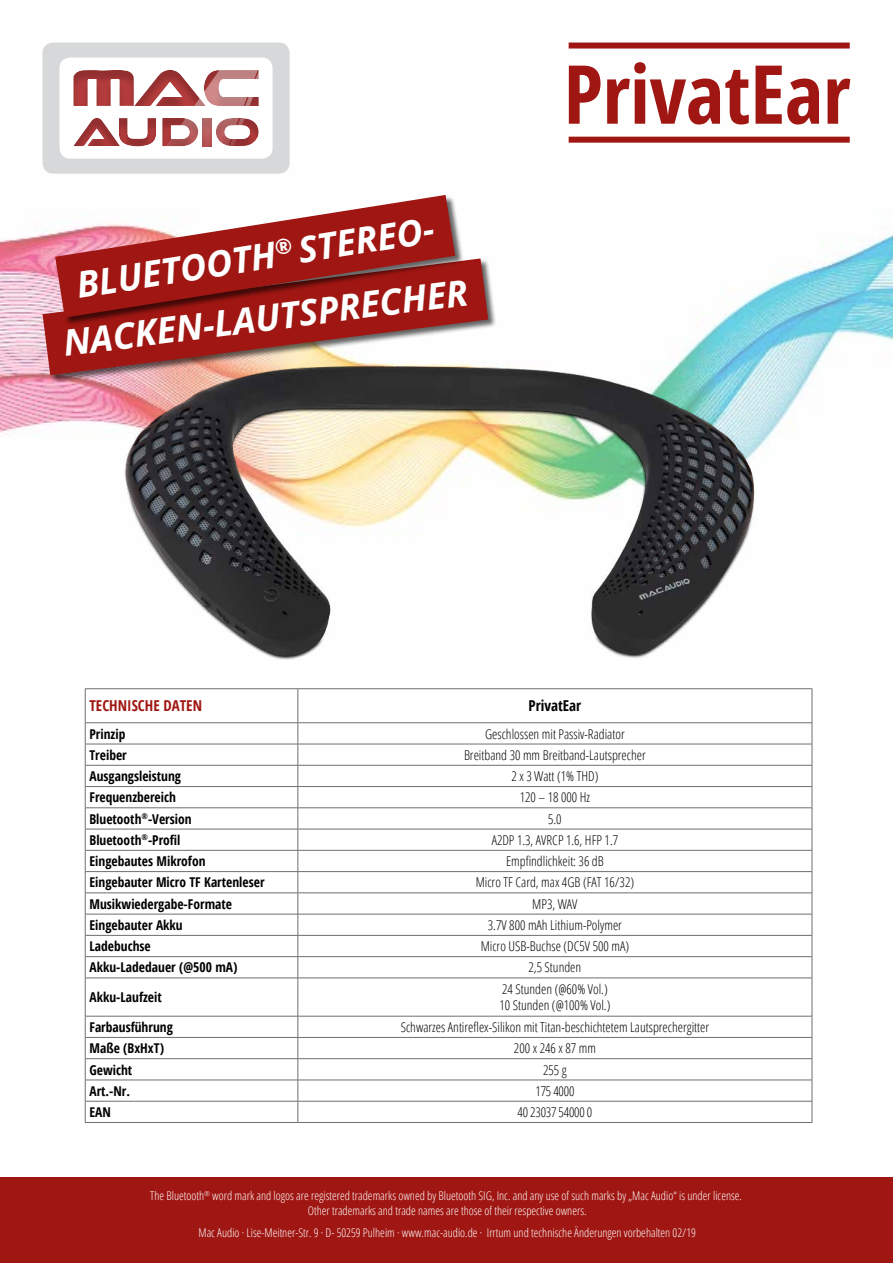
<style>
.page{position:relative;width:893px;height:1263px;background:#fff}
.page>*{position:absolute;margin:0;border:0;box-sizing:border-box;transform-origin:0 0}
.t1{font:700 condensed 81.3px "Open Sans";color:#9f1612}
.t2{font:italic 700 36px "Open Sans";color:#fff}
.t3{font:700 condensed 15px "Open Sans";color:#9f1612}
.t4{font:700 condensed 15px "Open Sans";color:#000}
.t5{font:300 condensed 13.5px/16.2px "Open Sans";color:#000}
.t6{font:700 condensed 13.5px "Open Sans";color:#000}
.t7{font:300 condensed 12px/14.4px "Open Sans";color:#fff;text-align:center}
</style>
<div class="page">
<img style="left:0;top:42px;width:893px;height:397px">
<div style="left:43px;top:43px;width:246px;height:131px;background:#d7d8d9;border-radius:11px"></div>
<div style="left:59px;top:58px;width:214px;height:101px;background:#fff;border-radius:11px"></div>
<svg style="left:44px;top:47px;width:244px;height:103px"></svg>
<svg style="left:159px;top:59px;width:109px;height:91px"></svg>
<div style="left:0;top:1178px;width:893px;height:85px;background:#9f1612"></div>
<div style="left:569px;top:43px;width:281px;height:6px;background:#9f1612"></div>
<div style="left:569px;top:137px;width:281px;height:6px;background:#9f1612"></div>
<img style="left:118px;top:355px;width:649px;height:305px">
<img style="left:126px;top:367px;width:628px;height:288px">
<svg style="left:86px;top:689px;width:726px;height:433px"></svg>
<hr style="left:85px;top:688px;width:213px;height:1px;background:#6e6f6f">
<hr style="left:85px;top:689px;width:1px;height:33px;background:#6e6f6f">
<hr style="left:298px;top:688px;width:514px;height:1px;background:#6e6f6f">
<hr style="left:298px;top:689px;width:1px;height:33px;background:#6e6f6f">
<hr style="left:812px;top:689px;width:1px;height:33px;background:#6e6f6f">
<hr style="left:85px;top:722px;width:213px;height:1px;background:#6e6f6f">
<hr style="left:298px;top:722px;width:514px;height:1px;background:#6e6f6f">
<hr style="left:85px;top:744px;width:213px;height:1px;background:#6e6f6f">
<hr style="left:298px;top:744px;width:514px;height:1px;background:#6e6f6f">
<hr style="left:85px;top:765px;width:213px;height:1px;background:#6e6f6f">
<hr style="left:298px;top:765px;width:514px;height:1px;background:#6e6f6f">
<hr style="left:85px;top:786px;width:213px;height:1px;background:#6e6f6f">
<hr style="left:298px;top:786px;width:514px;height:1px;background:#6e6f6f">
<hr style="left:85px;top:807px;width:213px;height:1px;background:#6e6f6f">
<hr style="left:298px;top:807px;width:514px;height:1px;background:#6e6f6f">
<hr style="left:85px;top:892px;width:213px;height:1px;background:#6e6f6f">
<hr style="left:298px;top:892px;width:514px;height:1px;background:#6e6f6f">
<hr style="left:298px;top:914px;width:514px;height:1px;background:#6e6f6f">
<hr style="left:298px;top:935px;width:514px;height:1px;background:#6e6f6f">
<hr style="left:812px;top:978px;width:1px;height:38px;background:#6e6f6f">
<hr style="left:85px;top:829px;width:213px;height:1px;background:#6e6f6f">
<hr style="left:298px;top:829px;width:514px;height:1px;background:#6e6f6f">
<hr style="left:85px;top:850px;width:213px;height:1px;background:#6e6f6f">
<hr style="left:298px;top:850px;width:514px;height:1px;background:#6e6f6f">
<hr style="left:85px;top:871px;width:213px;height:1px;background:#6e6f6f">
<hr style="left:298px;top:871px;width:514px;height:1px;background:#6e6f6f">
<hr style="left:85px;top:914px;width:213px;height:1px;background:#6e6f6f">
<hr style="left:85px;top:935px;width:213px;height:1px;background:#6e6f6f">
<hr style="left:85px;top:978px;width:1px;height:38px;background:#6e6f6f">
<hr style="left:298px;top:978px;width:1px;height:38px;background:#6e6f6f">
<hr style="left:85px;top:956px;width:213px;height:1px;background:#6e6f6f">
<svg style="left:85px;top:723px;width:1px;height:255px"></svg>
<svg style="left:298px;top:723px;width:1px;height:255px"></svg>
<hr style="left:85px;top:978px;width:213px;height:1px;background:#6e6f6f">
<hr style="left:298px;top:956px;width:514px;height:1px;background:#6e6f6f">
<svg style="left:812px;top:723px;width:1px;height:255px"></svg>
<hr style="left:298px;top:978px;width:514px;height:1px;background:#6e6f6f">
<hr style="left:85px;top:1016px;width:213px;height:1px;background:#6e6f6f">
<hr style="left:85px;top:1037px;width:213px;height:1px;background:#6e6f6f">
<hr style="left:298px;top:1016px;width:514px;height:1px;background:#6e6f6f">
<hr style="left:298px;top:1037px;width:514px;height:1px;background:#6e6f6f">
<hr style="left:85px;top:1058px;width:213px;height:1px;background:#6e6f6f">
<hr style="left:85px;top:1080px;width:213px;height:1px;background:#6e6f6f">
<hr style="left:85px;top:1101px;width:213px;height:1px;background:#6e6f6f">
<svg style="left:85px;top:1016px;width:1px;height:106px"></svg>
<hr style="left:85px;top:1122px;width:213px;height:1px;background:#6e6f6f">
<hr style="left:298px;top:1058px;width:514px;height:1px;background:#6e6f6f">
<hr style="left:298px;top:1080px;width:514px;height:1px;background:#6e6f6f">
<hr style="left:298px;top:1101px;width:514px;height:1px;background:#6e6f6f">
<svg style="left:812px;top:1016px;width:1px;height:106px"></svg>
<hr style="left:298px;top:1122px;width:514px;height:1px;background:#6e6f6f">
<svg style="left:298px;top:1016px;width:1px;height:106px"></svg>
<div style="left:43px;top:259px;width:454px;height:125px;background:#000;opacity:.6"></div>
<img style="left:43px;top:258px;width:445px;height:117px">
<div style="left:56px;top:195px;width:408px;height:131px;background:#000;opacity:.6"></div>
<svg style="left:55px;top:195px;width:400px;height:123px;fill:#9f1612"></svg>
<h2 class="t2" style="left:73px;top:260px;width:363px;rotate:-9deg">BLUETOOTH<sup>®</sup> STEREO-</h2>
<h2 class="t2" style="left:60px;top:317px;width:409px;rotate:-7deg">NACKEN-LAUTSPRECHER</h2>
<h1 class="t1" style="left:564px;top:37px;width:288px">PrivatEar</h1>
<p class="t3" style="left:89px;top:695px;width:114px">TECHNISCHE DATEN</p>
<p class="t4" style="left:528px;top:695px;width:54px">PrivatEar</p>
<p class="t6" style="left:89px;top:724px;width:37px">Prinzip</p>
<p class="t5" style="left:485px;top:725px;width:141px">Geschlossen mit Passiv-Radiator</p>
<p class="t6" style="left:89px;top:745px;width:39px">Treiber</p>
<p class="t5" style="left:464px;top:746px;width:183px">Breitband 30 mm Breitband-Lautsprecher</p>
<p class="t6" style="left:89px;top:767px;width:93px">Ausgangsleistung</p>
<p class="t5" style="left:511px;top:768px;width:89px">2 x 3 Watt (1% THD)</p>
<p class="t6" style="left:89px;top:788px;width:88px">Frequenzbereich</p>
<p class="t5" style="left:520px;top:789px;width:72px">120 – 18 000 Hz</p>
<p class="t6" style="left:89px;top:809px;width:104px">Bluetooth<sup>®</sup>-Version</p>
<p class="t5" style="left:548px;top:810px;width:15px">5.0</p>
<p class="t6" style="left:89px;top:830px;width:93px">Bluetooth<sup>®</sup>-Profil</p>
<p class="t5" style="left:492px;top:831px;width:128px">A2DP 1.3, AVRCP 1.6, HFP 1.7</p>
<p class="t6" style="left:89px;top:852px;width:118px">Eingebautes Mikrofon</p>
<p class="t5" style="left:506px;top:853px;width:99px">Empfindlichkeit: 36 dB</p>
<p class="t6" style="left:89px;top:873px;width:177px">Eingebauter Micro TF Kartenleser</p>
<p class="t5" style="left:476px;top:874px;width:160px">Micro TF Card, max 4GB (FAT 16/32)</p>
<p class="t6" style="left:89px;top:894px;width:144px">Musikwiedergabe-Formate</p>
<p class="t5" style="left:532px;top:895px;width:47px">MP3, WAV</p>
<p class="t6" style="left:89px;top:915px;width:95px">Eingebauter Akku</p>
<p class="t5" style="left:488px;top:916px;width:136px">3.7V 800 mAh Lithium-Polymer</p>
<p class="t6" style="left:89px;top:937px;width:63px">Ladebuchse</p>
<p class="t5" style="left:481px;top:938px;width:150px">Micro USB-Buchse (DC5V 500 mA)</p>
<p class="t6" style="left:89px;top:958px;width:149px">Akku-Ladedauer (@500 mA)</p>
<p class="t5" style="left:528px;top:959px;width:54px">2,5 Stunden</p>
<p class="t6" style="left:89px;top:988px;width:74px">Akku-Laufzeit</p>
<p class="t5" style="left:499px;top:981px;width:113px">24 Stunden (@60% Vol.)<br>10 Stunden (@100% Vol.)</p>
<p class="t6" style="left:89px;top:1018px;width:85px">Farbausführung</p>
<p class="t5" style="left:401px;top:1018px;width:310px">Schwarzes Antireflex-Silikon mit Titan-beschichtetem Lautsprechergitter</p>
<p class="t6" style="left:89px;top:1039px;width:76px">Maße (BxHxT)</p>
<p class="t5" style="left:514px;top:1040px;width:83px">200 x 246 x 87 mm</p>
<p class="t6" style="left:89px;top:1060px;width:44px">Gewicht</p>
<p class="t5" style="left:543px;top:1061px;width:25px">255 g</p>
<p class="t6" style="left:89px;top:1081px;width:42px">Art.-Nr.</p>
<p class="t5" style="left:535px;top:1082px;width:40px">175 4000</p>
<p class="t6" style="left:89px;top:1103px;width:23px">EAN</p>
<p class="t5" style="left:518px;top:1103px;width:76px">40 23037 54000 0</p>
<p class="t7" style="left:150px;top:1188px;width:593px">The Bluetooth<sup>®</sup> word mark and logos are registered trademarks owned by Bluetooth SIG, Inc. and any use of such marks by „Mac Audio“ is under license.<br>Other trademarks and trade names are those of their respective owners.</p>
<p class="t7" style="left:199px;top:1225px;width:499px">Mac Audio · Lise-Meitner-Str. 9 · D- 50259 Pulheim · www.mac-audio.de · Irrtum und technische Änderungen vorbehalten 02/19</p>
</div>
